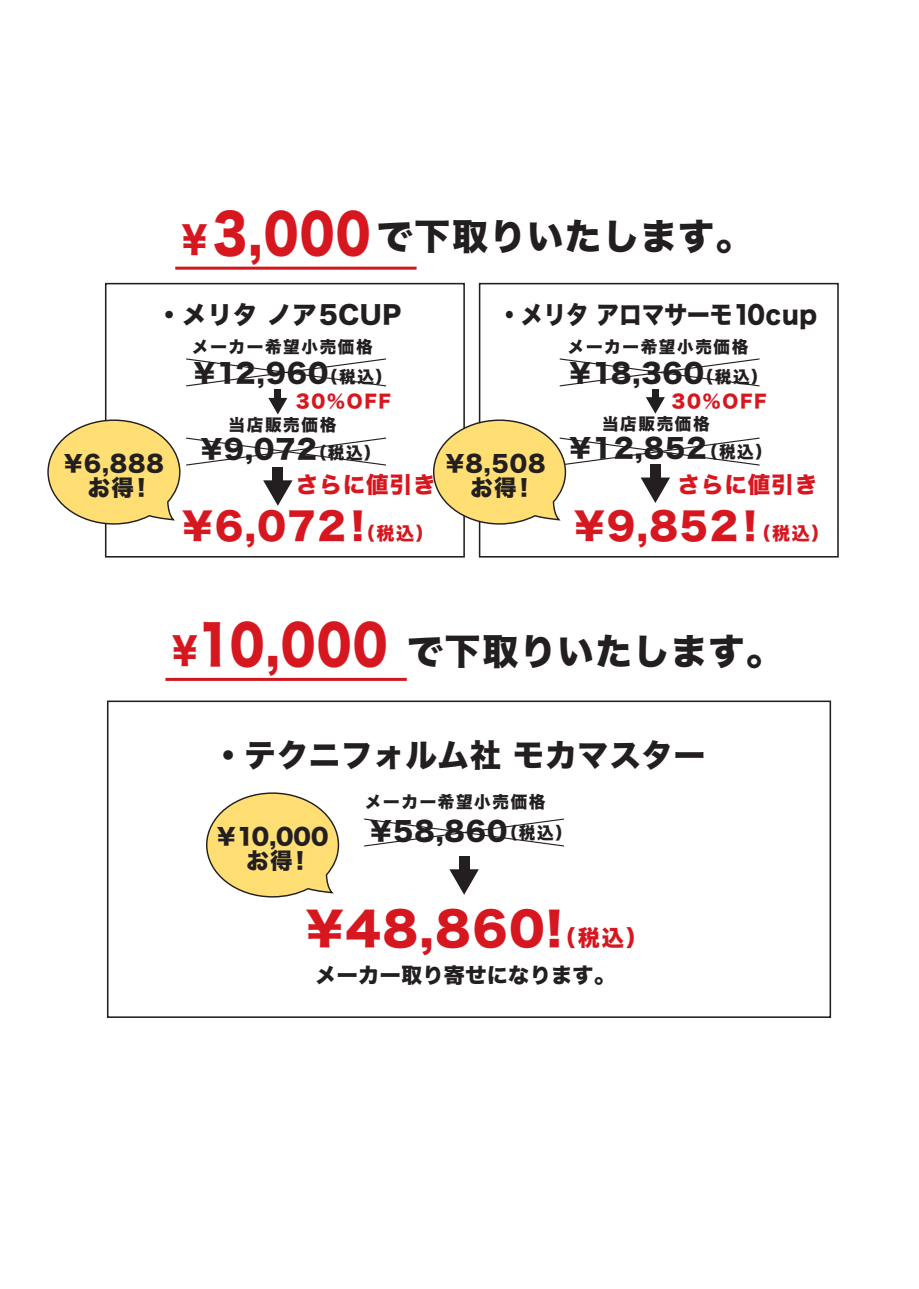
<style>
.page{position:relative;width:919px;height:1289px;background:#fff}
.page>*{position:absolute;margin:0;border:0;box-sizing:border-box;transform-origin:0 0}
.t1{font:45.45px "Hira Kaku Std N W8";color:#d7171f}
.t2{font:36.9px "Hira Kaku Std N W8";letter-spacing:.04em;color:#d7171f}
.t3{font:36.3px "Hira Kaku Std N W8";letter-spacing:.04em;color:#231f20}
.t4{font:31.5px "Hira Kaku Std N W8";letter-spacing:.02em;color:#231f20}
.t5{font:26.25px "Hira Kaku Std N W8";letter-spacing:.04em;color:#231f20}
.t6{font:24.75px "Hira Kaku Std N W8";color:#231f20;scale:.91 1}
.t7{font:24.75px "Hira Kaku Std N W8";letter-spacing:.02em;color:#231f20}
.t8{font:22.5px/24.3px "Hira Kaku Std N W8";letter-spacing:.04em;color:#231f20;text-align:center}
.t9{font:22.5px "Hira Kaku Std N W8";letter-spacing:.04em;color:#d7171f}
.t10{font:21px "Hira Kaku Std N W8";letter-spacing:.02em;color:#231f20}
.t11{font:17.85px "Hira Kaku Std N W8";letter-spacing:.1em;color:#d7171f}
.t12{font:16.5px "Hira Kaku Std N W8";letter-spacing:.1em;color:#231f20}
.s1{font-size:37.2px;color:#d7171f}
.s2{font-size:53.55px;color:#d7171f}
.s3{font-size:16.5px}
.s4{font-size:22.05px}
</style>
<div class="page">
<svg style="left:449px;top:869px;width:30px;height:25px"></svg>
<div style="left:459px;top:856px;width:10px;height:22px;background:#231f20"></div>
<div style="left:274px;top:389px;width:7px;height:15px;background:#231f20"></div>
<hr style="left:175px;top:267px;width:241px;height:3px;background:#d1161e">
<div style="left:105px;top:283px;width:360px;height:274px;border:2px solid #231f20"></div>
<div style="left:107px;top:700px;width:724px;height:317px;border:2px solid #231f20"></div>
<div style="left:479px;top:283px;width:359px;height:274px;border:2px solid #231f20"></div>
<div style="left:652px;top:389px;width:6px;height:14px;background:#231f20"></div>
<svg style="left:186px;top:358px;width:201px;height:29px"></svg>
<svg style="left:364px;top:818px;width:201px;height:29px"></svg>
<svg style="left:559px;top:358px;width:201px;height:29px"></svg>
<svg style="left:47px;top:398px;width:340px;height:127px"></svg>
<svg style="left:433px;top:397px;width:327px;height:128px"></svg>
<svg style="left:206px;top:792px;width:134px;height:106px"></svg>
<hr style="left:165px;top:678px;width:242px;height:3px;background:#d1161e">
<h3 class="t3" style="left:182px;top:216px;width:572px"><span class="s1">¥</span> <span class="s2">3,000</span> で下取りいたします。</h3>
<h3 class="t7" style="left:157px;top:300px;width:246px">・メリタ ノア5CUP</h3>
<p class="t12" style="left:192px;top:338px;width:182px">メーカー希望小売価格</p>
<h3 class="t5" style="left:193px;top:358px;width:137px">¥12,960</h3>
<p class="t12" style="left:321px;top:367px;width:73px">（税込）</p>
<p class="t11" style="left:296px;top:391px;width:96px">30%OFF</p>
<h3 class="t6" style="left:498px;top:300px;width:352px">・メリタ アロマサーモ10cup</h3>
<p class="t12" style="left:568px;top:338px;width:182px">メーカー希望小売価格</p>
<p class="t11" style="left:671px;top:391px;width:96px">30%OFF</p>
<h3 class="t5" style="left:569px;top:358px;width:200px">¥18,360<span class="s3">（税込）</span></h3>
<h3 class="t8" style="left:64px;top:452px;width:102px">¥6,888お得！</h3>
<p class="t12" style="left:229px;top:416px;width:109px">当店販売価格</p>
<p class="t12" style="left:602px;top:414px;width:109px">当店販売価格</p>
<h3 class="t5" style="left:569px;top:433px;width:139px">¥12,852</h3>
<h3 class="t5" style="left:200px;top:435px;width:118px">¥9,072</h3>
<p class="t12" style="left:700px;top:442px;width:73px">（税込）</p>
<p class="t12" style="left:309px;top:444px;width:73px">（税込）</p>
<h3 class="t8" style="left:470px;top:452px;width:76px;text-align:left;text-indent:-25px">¥8,508お得！</h3>
<h3 class="t9" style="left:296px;top:472px;width:141px">さらに値引き</h3>
<h3 class="t9" style="left:677px;top:472px;width:141px">さらに値引き</h3>
<h2 class="t2" style="left:182px;top:505px;width:184px">¥6,072!</h2>
<p class="t11" style="left:356px;top:523px;width:79px">（税込）</p>
<h2 class="t2" style="left:574px;top:505px;width:184px">¥9,852!</h2>
<p class="t11" style="left:752px;top:523px;width:79px">（税込）</p>
<h3 class="t3" style="left:172px;top:631px;width:612px"><span class="s1">¥</span><span class="s2">10,000</span> で下取りいたします。</h3>
<h3 class="t4" style="left:212px;top:737px;width:494px">・テクニフォルム社 モカマスター</h3>
<h3 class="t8" style="left:217px;top:825px;width:113px">¥10,000お得！</h3>
<p class="t12" style="left:365px;top:792px;width:182px">メーカー希望小売価格</p>
<h3 class="t5" style="left:369px;top:816px;width:139px">¥58,860</h3>
<p class="t12" style="left:500px;top:824px;width:73px">（税込）</p>
<h1 class="t1" style="left:305px;top:904px;width:344px">¥48,860!<span class="s4">（税込）</span></h1>
<p class="t10" style="left:315px;top:963px;width:301px">メーカー取り寄せになります。</p>
</div>
